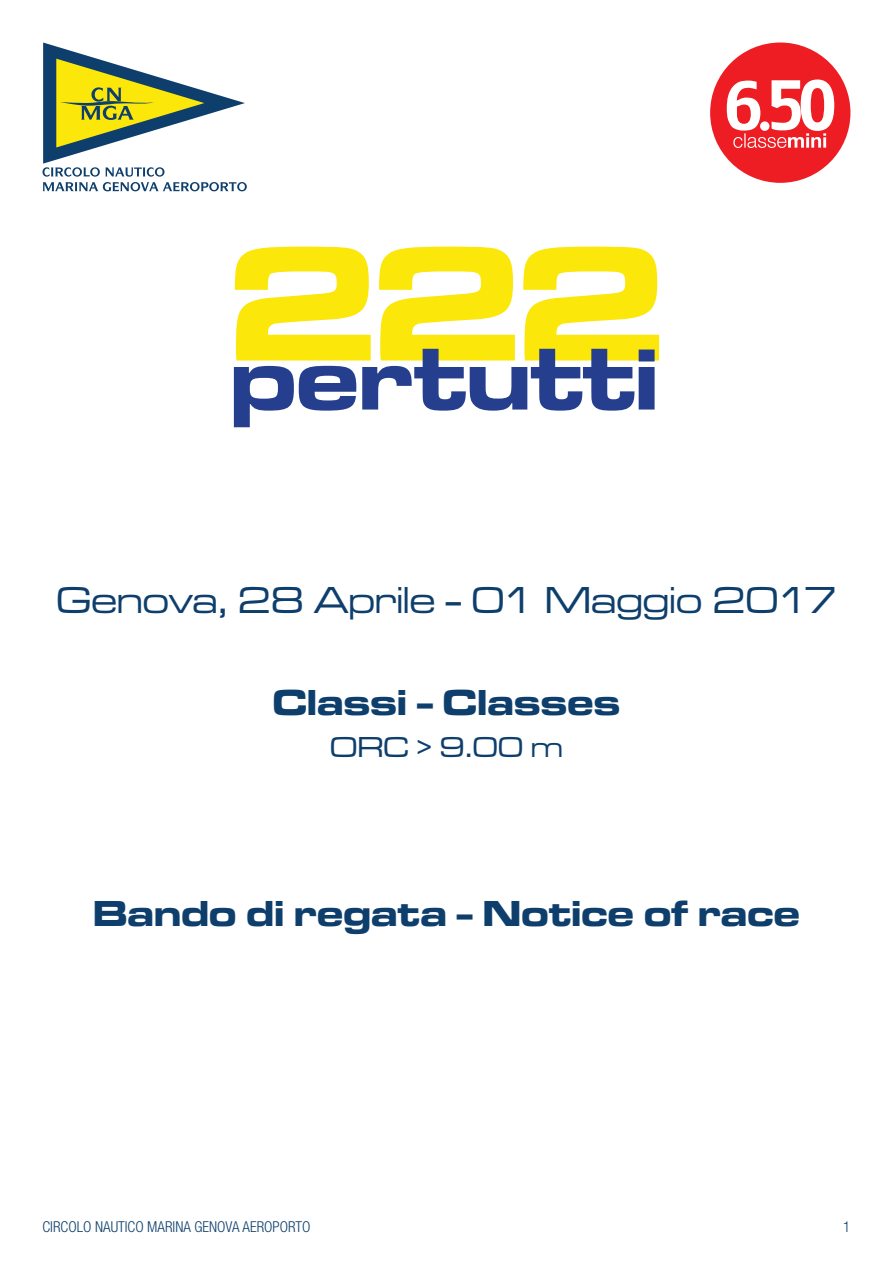
<style>
.page{position:relative;width:893px;height:1263px;background:#fff}
.page>*{position:absolute;margin:0;border:0;box-sizing:border-box;transform-origin:0 0}
.t1{font:500 expanded 39px "Microgramma DOT";letter-spacing:.01em;color:#0e3f6c}
.t2{font:37.5px "Microgramma D Bold Exte";letter-spacing:.01em;color:#0e3f6c}
.t3{font:500 expanded 30px "Microgramma DOT";color:#0e3f6c}
.t4{font:300 condensed 15px "Helvetica Neue LT Std";color:#0e3f6c}
</style>
<div class="page">
<svg style="left:235px;top:247px;width:424px;height:113px;fill:#fbe709"></svg>
<svg style="left:234px;top:349px;width:421px;height:78px"></svg>
<svg style="left:43px;top:43px;width:204px;height:148px"></svg>
<div style="left:710px;top:43px;width:140px;height:140px;background:#ee1d23;border-radius:50%"></div>
<svg style="left:727px;top:80px;width:107px;height:68px"></svg>
<div style="left:760px;top:121px;width:9px;height:10px;background:#fff;border-radius:50%"></div>
<p class="t1" style="left:56px;top:575px;width:782px">Genova, 28 Aprile - 01 Maggio 2017</p>
<p class="t2" style="left:273px;top:677px;width:349px">Classi - Classes</p>
<p class="t3" style="left:330px;top:728px;width:234px">ORC &gt; 9.00 m</p>
<p class="t2" style="left:93px;top:887px;width:708px">Bando di regata - Notice of race</p>
<p class="t4" style="left:43px;top:1221px;width:269px">CIRCOLO NAUTICO MARINA GENOVA AEROPORTO</p>
<p class="t4" style="left:843px;top:1221px;width:9px">1</p>
</div>
